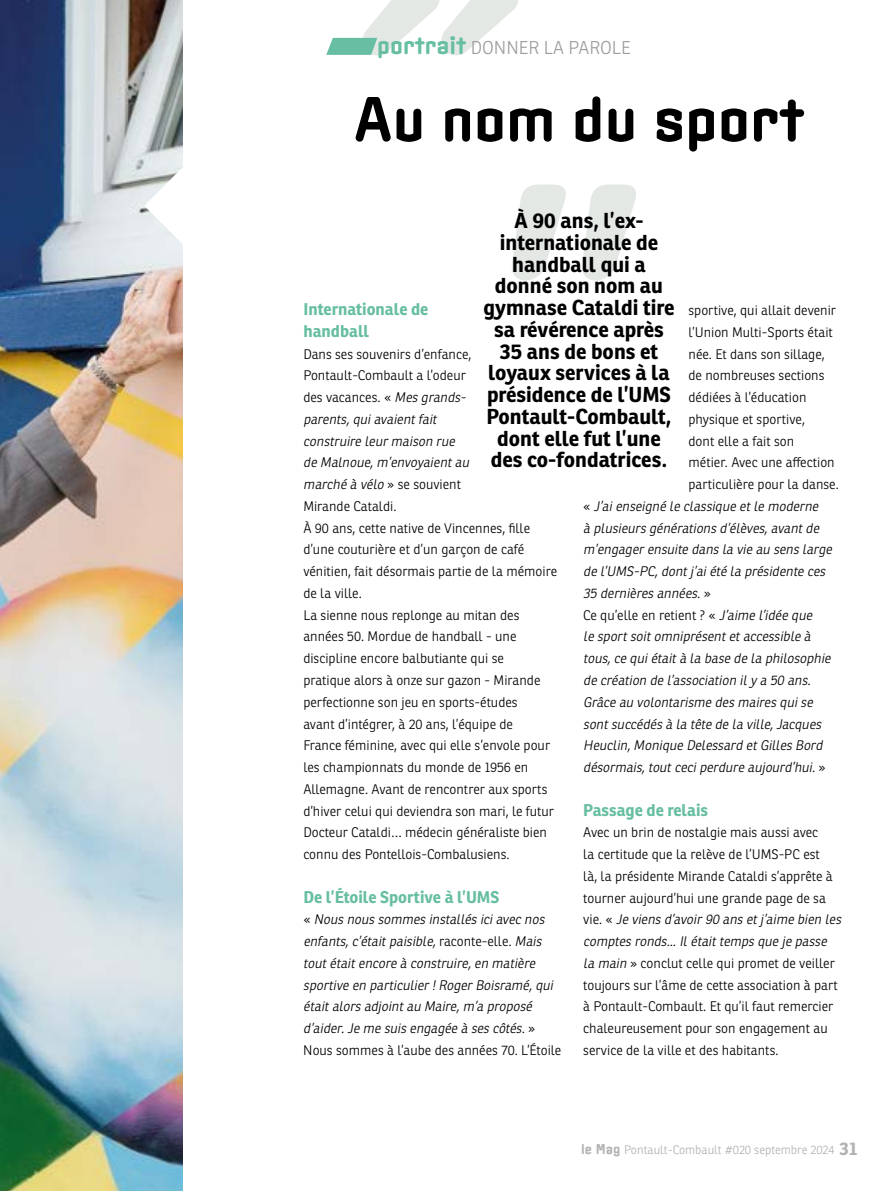
<style>
.page{position:relative;width:893px;height:1191px;background:#fff}
.page>*{position:absolute;margin:0;border:0;box-sizing:border-box;transform-origin:0 0}
.t1{font:700 60px "Clicker";color:#000}
.t2{font:700 21px/21.8px "Ronnia";color:#000;text-align:center}
.t3{font:300 18px "Ronnia";color:#9d9d9c}
.t4{font:700 16.5px/21.8px "Ronnia";color:#67bea2}
.t5{font:300 13.5px/21.8px "Ronnia";color:#000}
.t6{font:italic 300 13.5px/21.8px "Ronnia";color:#000}
.t7{font:300 12px "Ronnia";color:#b3b2b2}
.s1{font-family:"Clicker";font-weight:700;font-size:24px;color:#67bea2}
.s2{font-style:italic}
.s3{font-style:normal}
.s4{font-family:"Clicker";font-weight:700;font-size:13.5px}
.s5{font-weight:700;font-size:18px}
</style>
<div class="page">
<svg style="left:512px;top:184px;width:124px;height:96px"></svg>
<img style="left:0;top:0;width:183px;height:1191px">
<svg style="left:326px;top:0;width:192px;height:55px"></svg>
<svg style="left:144px;top:127px;width:39px;height:157px"></svg>
<h3 class="t3" style="left:377px;top:36px;width:255px"><span class="s1">portrait</span> DONNER LA PAROLE</h3>
<h1 class="t1" style="left:354px;top:83px;width:452px">Au nom du sport</h1>
<h2 class="t2" style="left:483px;top:209px;width:193px">À 90 ans, l’ex&shy;internationale de handball qui a donné son nom au gymnase Cataldi tire sa révérence après<br>35 ans de bons et loyaux services à la présidence de l’UMS<br>Pontault-Combault, dont elle fut l’une des co-fondatrices.</h2>
<p class="t4" style="left:303px;top:298px;width:127px">Internationale de handball</p>
<p class="t5" style="left:303px;top:343px;width:255px">Dans ses souvenirs d’enfance, Pontault-Combault a l’odeur<br>des vacances. « <span class="s2">Mes grands&shy;parents,quiavaientfait<br>construire leurmaison rue<br>de Malnoue,m’envoyaientau<br>marché à vélo</span> » se souvient<br>Mirande Cataldi.<br>À 90 ans, cette native de Vincennes, fille d’une couturière et d’un garçon de café vénitien, fait désormais partie de la mémoire de la ville.<br>La sienne nous replonge au mitan des années 50. Mordue de handball - une discipline encore balbutiante qui se<br>pratique alors à onze sur gazon - Mirande perfectionne son jeu en sports-études<br>avant d’intégrer, à 20 ans, l’équipe de<br>France féminine, avec qui elle s’envole pour les championnats du monde de 1956 en Allemagne. Avant de rencontrer aux sports d’hiver celui qui deviendra son mari, le futur Docteur Cataldi… médecin généraliste bien connu des Pontellois-Combalusiens.</p>
<p class="t4" style="left:303px;top:885px;width:198px">De l’Étoile Sportive à l’UMS</p>
<p class="t6" style="left:303px;top:908px;width:260px"><span class="s3">«</span> Nous nous sommes installés iciavec nos enfants,c’étaitpaisible,<span class="s3">ra c o n t e - e l l e</span> .Mais toutétaitencore à construire,en matière sportive en particulier!RogerBoisramé,qui étaitalors adjointau Maire,m’a proposé d’aider.Je me suis engagée à ses côtés.<span class="s3">» Nous sommes à l’aube des années 70. L’Étoile</span></p>
<p class="t5" style="left:688px;top:299px;width:149px">sportive, qui allait devenir</p>
<p class="t5" style="left:688px;top:321px;width:146px">l’Union Multi-Sports était</p>
<p class="t5" style="left:688px;top:343px;width:138px">née. Et dans son sillage,</p>
<p class="t5" style="left:688px;top:365px;width:138px">de nombreuses sections</p>
<p class="t5" style="left:688px;top:386px;width:120px">dédiées à l’éducation</p>
<p class="t5" style="left:688px;top:408px;width:118px">physique et sportive,</p>
<p class="t5" style="left:688px;top:430px;width:107px">dont elle a fait son</p>
<p class="t5" style="left:688px;top:452px;width:148px">métier. Avec une affection</p>
<p class="t5" style="left:688px;top:473px;width:152px">particulière pour la danse.</p>
<p class="t6" style="left:583px;top:495px;width:240px"><span class="s3">«</span> J’aienseigné le classique etle moderne</p>
<p class="t6" style="left:583px;top:517px;width:240px">à plusieurs générations d’élèves,avantde</p>
<p class="t6" style="left:583px;top:539px;width:253px">m’engagerensuite dans la vie au sens large</p>
<p class="t6" style="left:583px;top:560px;width:246px">de l’UMS-PC,dontj ’aiété la présidente ces</p>
<p class="t6" style="left:583px;top:582px;width:129px">35 dernières années.<span class="s3">»</span></p>
<p class="t5" style="left:583px;top:604px;width:233px">Ce qu’elle en retient ? « <span class="s2">J’aime l’idée que</span></p>
<p class="t6" style="left:583px;top:626px;width:232px">le sportsoitomniprésentetaccessible à</p>
<p class="t6" style="left:583px;top:647px;width:252px">tous,ce quiétaità la base de la philosophie</p>
<p class="t6" style="left:583px;top:669px;width:232px">de création de l’association ily a 50 ans.</p>
<p class="t6" style="left:583px;top:691px;width:234px">Grâce au volontarisme des maires quise</p>
<p class="t6" style="left:583px;top:713px;width:242px">sontsuccédés à la tête de la ville,Jacques</p>
<p class="t6" style="left:583px;top:734px;width:244px">Heuclin,Monique Delessard etGilles Bord</p>
<p class="t6" style="left:583px;top:756px;width:244px">désormais,toutceciperdure aujourd’hui.<span class="s3">»</span></p>
<p class="t4" style="left:583px;top:798px;width:126px">Passage de relais</p>
<p class="t5" style="left:583px;top:821px;width:262px">Avec un brin de nostalgie mais aussi avec<br>la certitude que la relève de l’UMS-PC est<br>là, la présidente Mirande Cataldi s’apprête à tourner aujourd’hui une grande page de sa<br>v i e . « <span class="s2">Je viens d’avoir90 ans etj ’aime bien les comptes ronds...Ilétaittemps que je passe la main</span> » conclut celle qui promet de veiller toujours sur l’âme de cette association à part à Pontault-Combault. Et qu’il faut remercier chaleureusement pour son engagement au service de la ville et des habitants.</p>
<p class="t7" style="left:581px;top:1141px;width:278px"><span class="s4">le Mag</span> Pontault-Combault #020 septembre 2024 <span class="s5">31</span></p>
</div>
